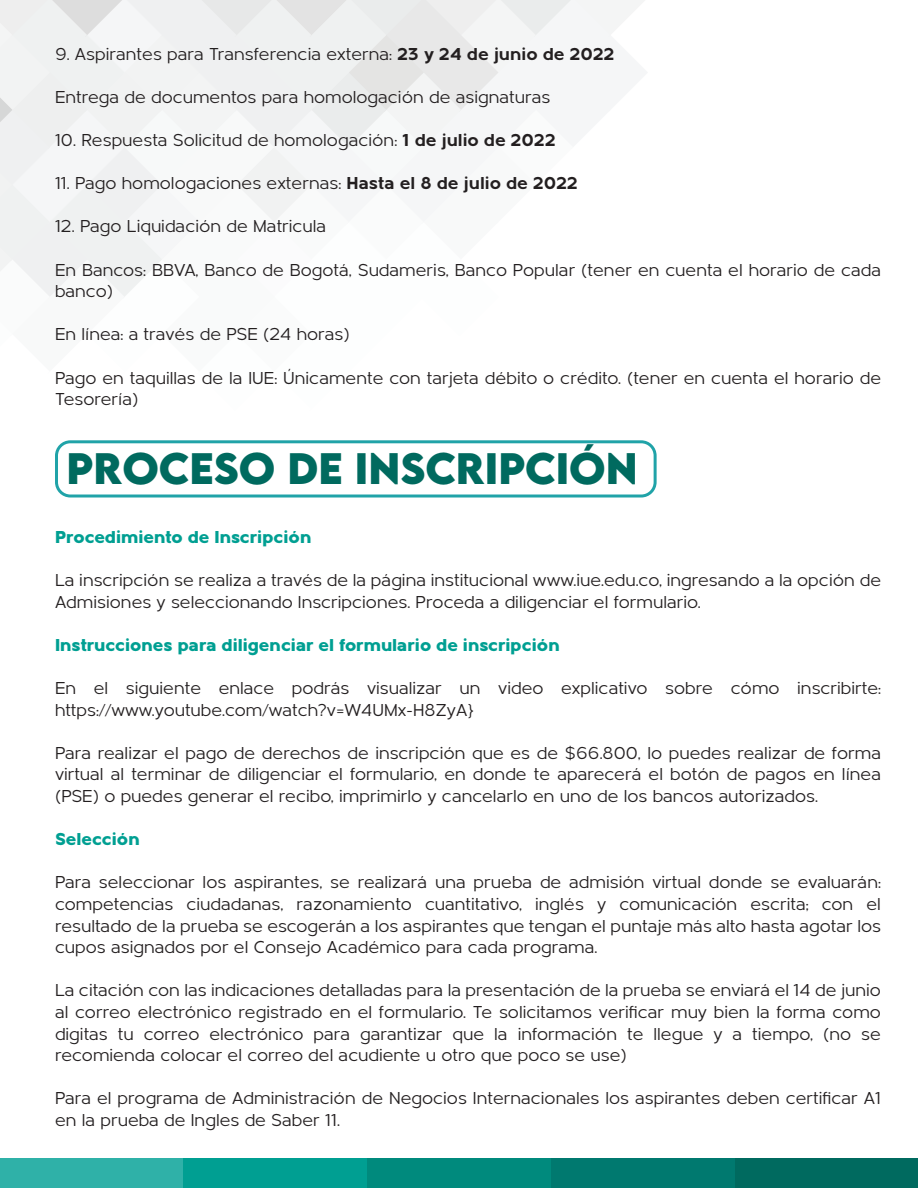
<style>
.page{position:relative;width:918px;height:1188px;background:#fff}
.page>*{position:absolute;margin:0;border:0;box-sizing:border-box;transform-origin:0 0}
.t1{font:700 39.15px "LEMONMILK";color:#006a5f}
.t2{font:18px/21.6px "Metrisch";color:#231f20}
.t3{font:800 18px "Metrisch";color:#009f92}
.s1{font-weight:700}
</style>
<div class="page">
<div style="left:735px;top:1159px;width:183px;height:29px;background:#006a5f"></div>
<div style="left:551px;top:1159px;width:184px;height:29px;background:#00796f"></div>
<div style="left:367px;top:1159px;width:184px;height:29px;background:#008a7d"></div>
<div style="left:183px;top:1159px;width:184px;height:29px;background:#009f92"></div>
<div style="left:0;top:1159px;width:183px;height:29px;background:#2fb1a8"></div>
<svg style="left:0;top:0;width:657px;height:498px"></svg>
<p class="t2" style="left:55px;top:43px;width:561px">9. Aspirantes para Transferencia externa: <span class="s1">23 y 24 de junio de 2022</span></p>
<p class="t2" style="left:55px;top:86px;width:497px">Entrega de documentos para homologación de asignaturas</p>
<p class="t2" style="left:55px;top:129px;width:502px">10. Respuesta Solicitud de homologación: <span class="s1">1 de julio de 2022</span></p>
<p class="t2" style="left:55px;top:173px;width:525px">11. Pago homologaciones externas: <span class="s1">Hasta el 8 de julio de 2022</span></p>
<p class="t2" style="left:55px;top:216px;width:273px">12. Pago Liquidación de Matricula</p>
<p class="t2" style="left:55px;top:259px;width:828px">En Bancos: BBVA, Banco de Bogotá, Sudameris, Banco Popular (tener en cuenta el horario de cada banco)</p>
<p class="t2" style="left:55px;top:324px;width:296px">En línea: a través de PSE (24 horas)</p>
<p class="t2" style="left:55px;top:367px;width:828px">Pago en taquillas de la IUE: Únicamente con tarjeta débito o crédito. (tener en cuenta el horario de<br>Tesorería)</p>
<h1 class="t1" style="left:67px;top:442px;width:573px">PROCESO DE INSCRiPCiÓN</h1>
<p class="t3" style="left:55px;top:526px;width:258px">Procedimiento de Inscripción</p>
<p class="t2" style="left:55px;top:569px;width:828px">La inscripción se realiza a través de la página institucional www.iue.edu.co, ingresando a la opción de<br>Admisiones y seleccionando Inscripciones. Proceda a diligenciar el formulario.</p>
<p class="t3" style="left:55px;top:634px;width:506px">Instrucciones para diligenciar el formulario de inscripción</p>
<p class="t2" style="left:55px;top:677px;width:828px">En el siguiente enlace podrás visualizar un video explicativo sobre cómo inscribirte: https://www.youtube.com/watch?v=W4UMx-H8ZyA}</p>
<p class="t2" style="left:55px;top:742px;width:828px;text-align:justify">Para realizar el pago de derechos de inscripción que es de $66.800, lo puedes realizar de forma virtual al terminar de diligenciar el formulario, en donde te aparecerá el botón de pagos en línea (PSE) o puedes generar el recibo, imprimirlo y cancelarlo en uno de los bancos autorizados.</p>
<p class="t3" style="left:55px;top:829px;width:86px">Selección</p>
<p class="t2" style="left:55px;top:872px;width:828px;text-align:justify">Para seleccionar los aspirantes, se realizará una prueba de admisión virtual donde se evaluarán: competencias ciudadanas, razonamiento cuantitativo, inglés y comunicación escrita; con el resultado de la prueba se escogerán a los aspirantes que tengan el puntaje más alto hasta agotar los cupos asignados por el Consejo Académico para cada programa.</p>
<p class="t2" style="left:55px;top:980px;width:828px;text-align:justify">La citación con las indicaciones detalladas para la presentación de la prueba se enviará el 14 de junio al correo electrónico registrado en el formulario. Te solicitamos verificar muy bien la forma como digitas tu correo electrónico para garantizar que la información te llegue y a tiempo, (no se recomienda colocar el correo del acudiente u otro que poco se use)</p>
<p class="t2" style="left:55px;top:1088px;width:828px">Para el programa de Administración de Negocios Internacionales los aspirantes deben certificar A1 en la prueba de Ingles de Saber 11.</p>
</div>
